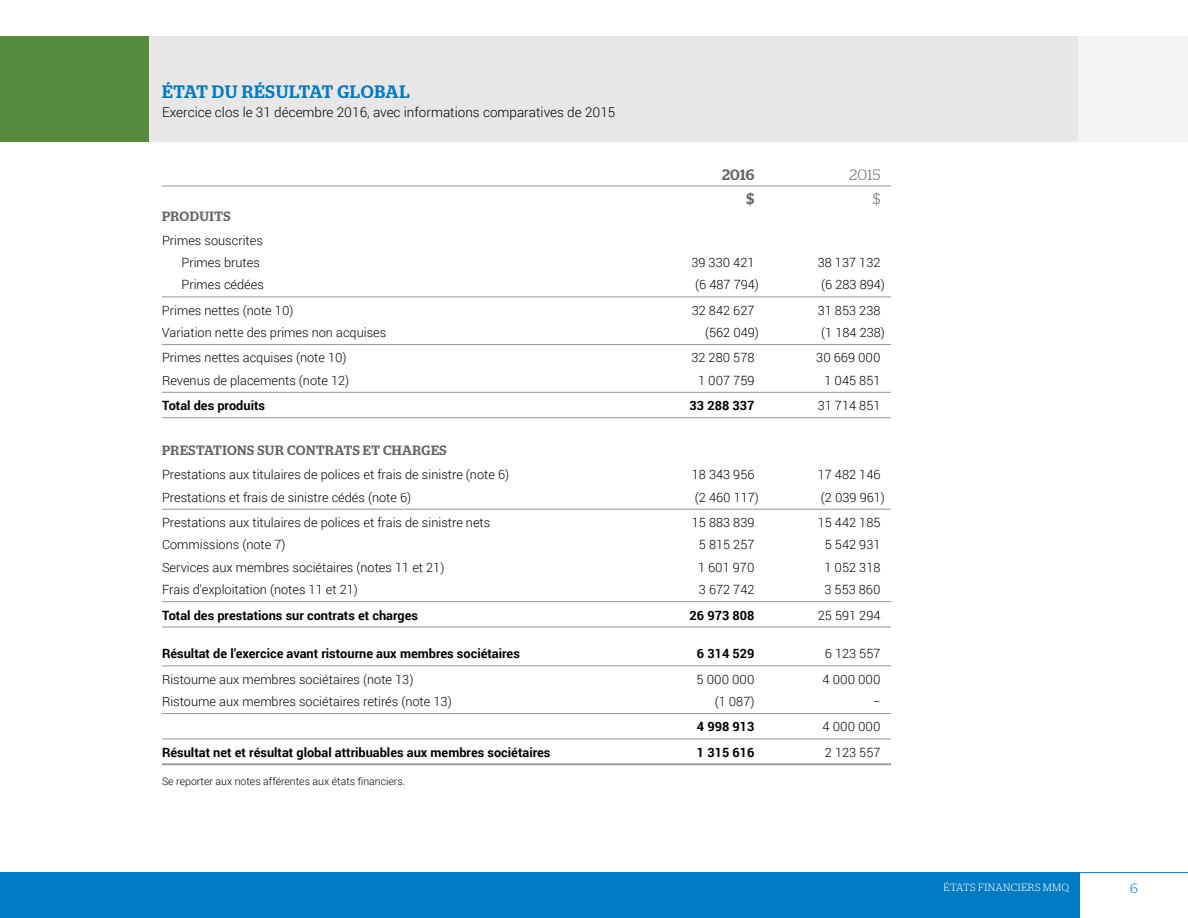
<style>
.page{position:relative;width:1188px;height:918px;background:#fff}
.page>*{position:absolute;margin:0;border:0;box-sizing:border-box;transform-origin:0 0}
.t1{font:500 18px "Stag";letter-spacing:.035em;color:#007bc3}
.t2{font:500 15px "Stag";color:#636466}
.t3{font:300 15px "Stag";color:#636466}
.t4{font:300 13.5px "Roboto";color:#000}
.t5{font:500 13.5px "Stag";letter-spacing:.03em;color:#636466}
.t6{font:300 13.5px "Stag";color:#007bc3}
.t7{font:300 12.75px/22.4px "Roboto";color:#000;text-align:right}
.t8{font:700 12.75px "Roboto";color:#000}
.t9{font:300 10.5px "Roboto";color:#000}
.t10{font:300 10.5px "Stag";letter-spacing:.04em;color:#fff}
</style>
<div class="page">
<div style="left:0;top:36px;width:1080px;height:105px;background:#e8e7e5"></div>
<div style="left:0;top:36px;width:148px;height:105px;background:#568b3e"></div>
<div style="left:1078px;top:36px;width:110px;height:105px;background:#f4f3f2"></div>
<div style="left:0;top:873px;width:1080px;height:45px;background:#007bc3"></div>
<hr style="left:0;top:872px;width:1188px;height:1px;background:#007bc3">
<hr style="left:162px;top:186px;width:477px;height:1px;background:#939598">
<hr style="left:639px;top:186px;width:126px;height:1px;background:#939598">
<hr style="left:765px;top:186px;width:126px;height:1px;background:#939598">
<hr style="left:162px;top:763px;width:477px;height:2px;background:#939598">
<hr style="left:162px;top:739px;width:477px;height:1px;background:#939598">
<hr style="left:162px;top:665px;width:477px;height:1px;background:#939598">
<hr style="left:162px;top:509px;width:477px;height:1px;background:#939598">
<hr style="left:162px;top:417px;width:477px;height:1px;background:#939598">
<hr style="left:162px;top:392px;width:477px;height:1px;background:#939598">
<hr style="left:162px;top:344px;width:477px;height:1px;background:#939598">
<hr style="left:162px;top:297px;width:477px;height:1px;background:#939598">
<hr style="left:162px;top:601px;width:477px;height:1px;background:#939598">
<hr style="left:639px;top:739px;width:126px;height:1px;background:#939598">
<hr style="left:765px;top:739px;width:126px;height:1px;background:#939598">
<hr style="left:639px;top:665px;width:126px;height:1px;background:#939598">
<hr style="left:765px;top:665px;width:126px;height:1px;background:#939598">
<hr style="left:639px;top:601px;width:126px;height:1px;background:#939598">
<hr style="left:765px;top:601px;width:126px;height:1px;background:#939598">
<hr style="left:639px;top:417px;width:126px;height:1px;background:#939598">
<hr style="left:765px;top:417px;width:126px;height:1px;background:#939598">
<hr style="left:639px;top:392px;width:126px;height:1px;background:#939598">
<hr style="left:765px;top:392px;width:126px;height:1px;background:#939598">
<hr style="left:639px;top:344px;width:126px;height:1px;background:#939598">
<hr style="left:765px;top:344px;width:126px;height:1px;background:#939598">
<hr style="left:639px;top:297px;width:126px;height:1px;background:#939598">
<hr style="left:765px;top:297px;width:126px;height:1px;background:#939598">
<hr style="left:639px;top:509px;width:126px;height:1px;background:#939598">
<hr style="left:765px;top:509px;width:126px;height:1px;background:#939598">
<hr style="left:162px;top:627px;width:477px;height:1px;background:#939598">
<hr style="left:639px;top:627px;width:126px;height:1px;background:#939598">
<hr style="left:765px;top:627px;width:126px;height:1px;background:#939598">
<hr style="left:162px;top:713px;width:477px;height:1px;background:#939598">
<hr style="left:639px;top:713px;width:126px;height:1px;background:#939598">
<hr style="left:765px;top:713px;width:126px;height:1px;background:#939598">
<hr style="left:639px;top:763px;width:126px;height:2px;background:#939598">
<hr style="left:765px;top:763px;width:126px;height:2px;background:#939598">
<h1 class="t1" style="left:162px;top:81px;width:249px">ÉTAT DU RÉSULTAT GLOBAL</h1>
<p class="t4" style="left:162px;top:103px;width:455px">Exercice clos le 31 décembre 2016, avec informations comparatives de 2015</p>
<p class="t5" style="left:162px;top:208px;width:70px">PRODUITS</p>
<p class="t7" style="left:162px;top:229px;width:102px">Primes souscrites<br>Primes brutes</p>
<p class="t2" style="left:722px;top:166px;width:34px">2016</p>
<p class="t3" style="left:850px;top:166px;width:32px">2015</p>
<p class="t2" style="left:747px;top:190px;width:9px">$</p>
<p class="t3" style="left:873px;top:190px;width:9px">$</p>
<p class="t7" style="left:691px;top:251px;width:65px">39 330 421</p>
<p class="t7" style="left:818px;top:251px;width:64px">38 137 132</p>
<p class="t7" style="left:181px;top:273px;width:84px">Primes cédées</p>
<p class="t7" style="left:695px;top:273px;width:65px">(6 487 794)</p>
<p class="t7" style="left:821px;top:273px;width:65px">(6 283 894)</p>
<p class="t7" style="left:162px;top:299px;width:133px">Primes nettes (note 10)</p>
<p class="t7" style="left:692px;top:299px;width:64px">32 842 627</p>
<p class="t7" style="left:818px;top:299px;width:64px">31 853 238</p>
<p class="t7" style="left:162px;top:321px;width:226px">Variation nette des primes non acquises</p>
<p class="t7" style="left:705px;top:321px;width:55px">(562 049)</p>
<p class="t7" style="left:821px;top:321px;width:65px">(1 184 238)</p>
<p class="t7" style="left:162px;top:346px;width:186px">Primes nettes acquises (note 10)</p>
<p class="t7" style="left:691px;top:346px;width:65px">32 280 578</p>
<p class="t7" style="left:816px;top:346px;width:66px">30 669 000</p>
<p class="t7" style="left:162px;top:369px;width:189px">Revenus de placements (note 12)</p>
<p class="t7" style="left:698px;top:369px;width:58px">1 007 759</p>
<p class="t7" style="left:824px;top:369px;width:58px">1 045 851</p>
<p class="t8" style="left:162px;top:397px;width:105px">Total des produits</p>
<p class="t8" style="left:690px;top:397px;width:66px">33 288 337</p>
<p class="t7" style="left:818px;top:394px;width:64px">31 714 851</p>
<p class="t5" style="left:162px;top:443px;width:286px">PRESTATIONS SUR CONTRATS ET CHARGES</p>
<p class="t7" style="left:162px;top:463px;width:349px">Prestations aux titulaires de polices et frais de sinistre (note 6)</p>
<p class="t7" style="left:692px;top:463px;width:64px">18 343 956</p>
<p class="t7" style="left:818px;top:463px;width:64px">17 482 146</p>
<p class="t7" style="left:162px;top:486px;width:251px">Prestations et frais de sinistre cédés (note 6)</p>
<p class="t7" style="left:695px;top:486px;width:66px">(2 460 117)</p>
<p class="t7" style="left:821px;top:486px;width:66px">(2 039 961)</p>
<p class="t7" style="left:162px;top:511px;width:330px">Prestations aux titulaires de polices et frais de sinistre nets</p>
<p class="t7" style="left:692px;top:511px;width:64px">15 883 839</p>
<p class="t7" style="left:818px;top:511px;width:64px">15 442 185</p>
<p class="t7" style="left:162px;top:533px;width:125px">Commissions (note 7)</p>
<p class="t7" style="left:699px;top:533px;width:57px">5 815 257</p>
<p class="t7" style="left:825px;top:533px;width:57px">5 542 931</p>
<p class="t7" style="left:162px;top:556px;width:284px">Services aux membres sociétaires (notes 11 et 21)</p>
<p class="t7" style="left:698px;top:556px;width:58px">1 601 970</p>
<p class="t7" style="left:824px;top:556px;width:58px">1 052 318</p>
<p class="t7" style="left:162px;top:578px;width:197px">Frais d'exploitation (notes 11 et 21)</p>
<p class="t7" style="left:699px;top:578px;width:57px">3 672 742</p>
<p class="t7" style="left:824px;top:578px;width:58px">3 553 860</p>
<p class="t8" style="left:162px;top:606px;width:258px">Total des prestations sur contrats et charges</p>
<p class="t8" style="left:690px;top:606px;width:66px">26 973 808</p>
<p class="t7" style="left:818px;top:603px;width:64px">25 591 294</p>
<p class="t8" style="left:162px;top:645px;width:359px">Résultat de l’exercice avant ristourne aux membres sociétaires</p>
<p class="t8" style="left:697px;top:645px;width:59px">6 314 529</p>
<p class="t7" style="left:825px;top:642px;width:57px">6 123 557</p>
<p class="t7" style="left:162px;top:668px;width:253px">Ristourne aux membres sociétaires (note 13)</p>
<p class="t7" style="left:697px;top:668px;width:59px">5 000 000</p>
<p class="t7" style="left:823px;top:668px;width:59px">4 000 000</p>
<p class="t7" style="left:162px;top:690px;width:291px">Ristourne aux membres sociétaires retirés (note 13)</p>
<p class="t7" style="left:715px;top:690px;width:41px">(1 087)</p>
<p class="t7" style="left:873px;top:690px;width:9px">−</p>
<p class="t8" style="left:697px;top:718px;width:59px">4 998 913</p>
<p class="t7" style="left:823px;top:715px;width:59px">4 000 000</p>
<p class="t8" style="left:162px;top:743px;width:390px">Résultat net et résultat global attribuables aux membres sociétaires</p>
<p class="t8" style="left:697px;top:743px;width:59px">1 315 616</p>
<p class="t7" style="left:825px;top:741px;width:57px">2 123 557</p>
<p class="t9" style="left:162px;top:774px;width:245px">Se reporter aux notes afférentes aux états financiers.</p>
<p class="t10" style="left:944px;top:881px;width:127px">ÉTATS FINANCIERS MMQ</p>
<p class="t6" style="left:1130px;top:881px;width:9px">6</p>
</div>
